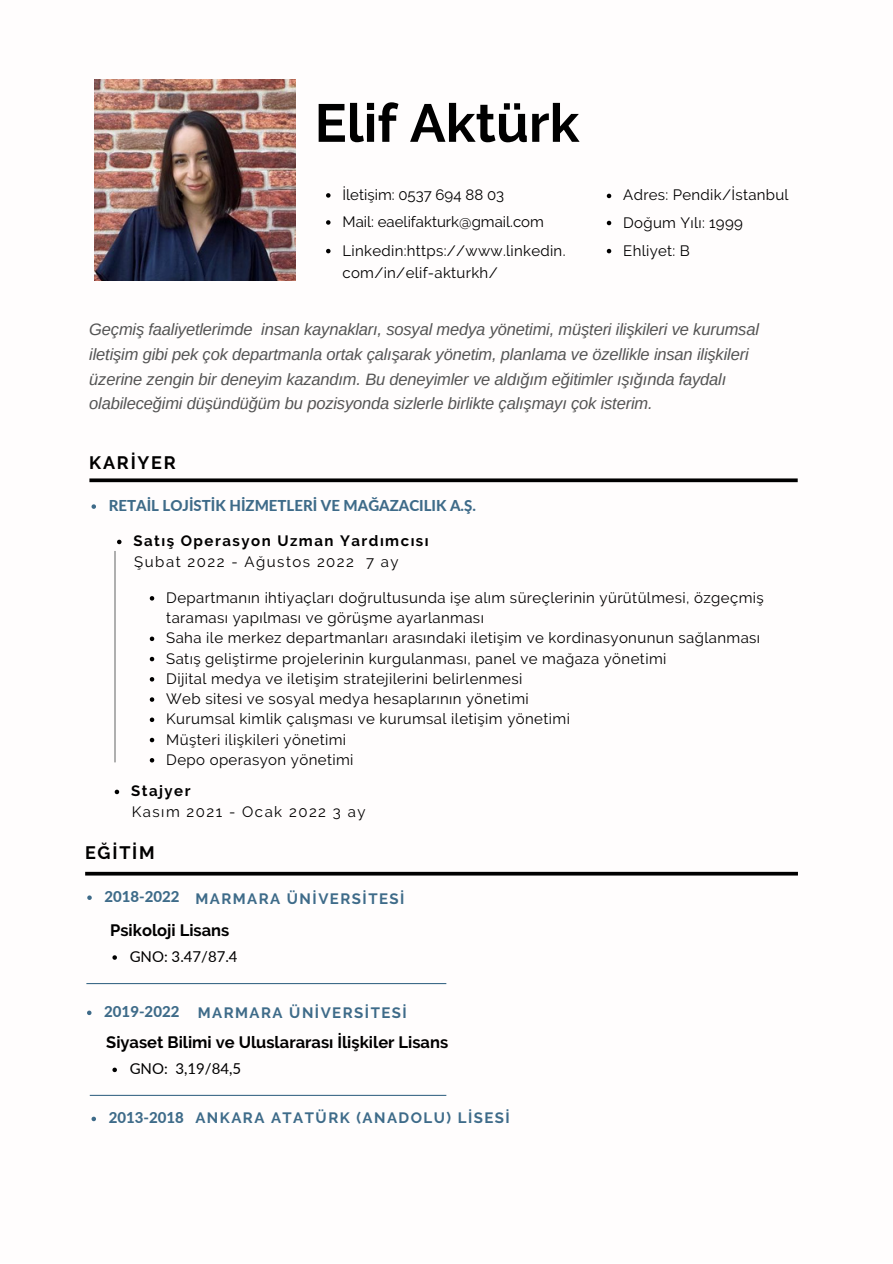
<style>
.page{position:relative;width:893px;height:1264px;background:#fff}
.page>*{position:absolute;margin:0;border:0;box-sizing:border-box;transform-origin:0 0}
.t1{font:700 53.4px "Raleway";color:#000}
.t2{font:700 18px "Raleway";letter-spacing:.1em;color:#000}
.t3{font:italic 16.5px/24.8px "Arimo";letter-spacing:-.01em;color:#545454}
.t4{font:700 16.5px "Raleway";color:#000}
.t5{font:15px/20.2px "Raleway";letter-spacing:.025em;color:#000}
.t6{font:700 15px "Raleway";letter-spacing:.1em;color:#3e6b89}
.t7{font:800 15px "Lato";color:#3e6b89}
.t8{font:15px/27px "Raleway";color:#000}
.t9{font:15px "Raleway";letter-spacing:.1em;color:#000}
.t10{font:700 15px "Raleway";letter-spacing:.1em;color:#000}
.t11{font:15px "Lato";color:#000}
.s1{font-family:"Lato";font-weight:800}
</style>
<div class="page">
<svg style="left:85px;top:871px;width:712px;height:4px;background:#353535"></svg>
<svg style="left:89px;top:478px;width:708px;height:4px;background:#1d1d1d"></svg>
<svg style="left:91px;top:504px;width:5px;height:5px"></svg>
<svg style="left:117px;top:539px;width:4px;height:5px"></svg>
<svg style="left:115px;top:789px;width:4px;height:5px"></svg>
<svg style="left:150px;top:596px;width:4px;height:4px"></svg>
<svg style="left:150px;top:636px;width:4px;height:5px"></svg>
<svg style="left:150px;top:657px;width:4px;height:4px"></svg>
<svg style="left:150px;top:677px;width:4px;height:4px"></svg>
<svg style="left:150px;top:697px;width:4px;height:4px"></svg>
<svg style="left:150px;top:717px;width:4px;height:5px"></svg>
<svg style="left:150px;top:737px;width:4px;height:5px"></svg>
<svg style="left:150px;top:758px;width:4px;height:4px"></svg>
<hr style="left:114px;top:551px;width:1px;height:211px;background:#737373">
<hr style="left:86px;top:983px;width:360px;height:1px;background:#3e6b89">
<hr style="left:90px;top:1094px;width:356px;height:1px;background:#3e6b89">
<img style="left:94px;top:80px;width:201px;height:200px">
<svg style="left:326px;top:193px;width:4px;height:5px"></svg>
<svg style="left:326px;top:220px;width:4px;height:5px"></svg>
<svg style="left:87px;top:895px;width:5px;height:5px"></svg>
<svg style="left:112px;top:955px;width:5px;height:4px"></svg>
<svg style="left:606px;top:194px;width:5px;height:4px"></svg>
<svg style="left:606px;top:249px;width:5px;height:4px"></svg>
<svg style="left:606px;top:221px;width:5px;height:4px"></svg>
<svg style="left:91px;top:1116px;width:5px;height:5px"></svg>
<svg style="left:87px;top:1010px;width:4px;height:5px"></svg>
<svg style="left:112px;top:1067px;width:5px;height:5px"></svg>
<svg style="left:326px;top:249px;width:4px;height:4px"></svg>
<h1 class="t1" style="left:315px;top:92px;width:266px">Elif Aktürk</h1>
<p class="t8" style="left:342px;top:181px;width:203px">İletişim: 0537 694 88 03<br>Mail: eaelifakturk@gmail.com</p>
<p class="t5" style="left:342px;top:239px;width:224px;line-height:22.5px">Linkedin:https://www.linkedin. com/in/elif-akturkh/</p>
<p class="t5" style="left:623px;top:185px;width:167px">Adres: Pendik/İstanbul</p>
<p class="t5" style="left:623px;top:212px;width:121px">Doğum Yılı: 1999</p>
<p class="t5" style="left:623px;top:240px;width:68px">Ehliyet: B</p>
<p class="t3" style="left:89px;top:317px;width:671px">Geçmiş faaliyetlerimde insan kaynakları, sosyal medya yönetimi, müşteri ilişkileri ve kurumsal iletişim gibi pek çok departmanla ortak çalışarak yönetim, planlama ve özellikle insan ilişkileri üzerine zengin bir deneyim kazandım. Bu deneyimler ve aldığım eğitimler ışığında faydalı olabileceğimi düşündüğüm bu pozisyonda sizlerle birlikte çalışmayı çok isterim.</p>
<p class="t2" style="left:89px;top:452px;width:88px">KARİYER</p>
<p class="t7" style="left:109px;top:496px;width:369px">RETAİL LOJİSTİK HİZMETLERİ VE MAĞAZACILIK A.Ş.</p>
<p class="t10" style="left:133px;top:532px;width:297px">Satış Operasyon Uzman Yardımcısı</p>
<p class="t9" style="left:134px;top:552px;width:266px">Şubat 2022 - Ağustos 2022 7 ay</p>
<p class="t5" style="left:166px;top:587px;width:599px">Departmanın ihtiyaçları doğrultusunda işe alım süreçlerinin yürütülmesi, özgeçmiş taraması yapılması ve görüşme ayarlanması<br>Saha ile merkez departmanları arasındaki iletişim ve kordinasyonunun sağlanması Satış geliştirme projelerinin kurgulanması, panel ve mağaza yönetimi<br>Dijital medya ve iletişim stratejilerini belirlenmesi<br>Web sitesi ve sosyal medya hesaplarının yönetimi<br>Kurumsal kimlik çalışması ve kurumsal iletişim yönetimi<br>Müşteri ilişkileri yönetimi<br>Depo operasyon yönetimi</p>
<p class="t10" style="left:131px;top:782px;width:61px">Stajyer</p>
<p class="t9" style="left:132px;top:802px;width:235px">Kasım 2021 - Ocak 2022 3 ay</p>
<p class="t2" style="left:85px;top:842px;width:71px">EĞİTİM</p>
<p class="t7" style="left:104px;top:887px;width:77px">2018-2022</p>
<p class="t6" style="left:195px;top:889px;width:211px">MARMARA ÜNİVERSİTESİ</p>
<p class="t4" style="left:110px;top:920px;width:121px">Psikoloji Lisans</p>
<p class="t11" style="left:130px;top:947px;width:109px">GNO: 3.47/87.4</p>
<p class="t7" style="left:104px;top:1002px;width:77px">2019-2022</p>
<p class="t6" style="left:198px;top:1003px;width:211px">MARMARA ÜNİVERSİTESİ</p>
<p class="t4" style="left:106px;top:1032px;width:343px">Siyaset Bilimi ve Uluslararası İlişkiler Lisans</p>
<p class="t11" style="left:130px;top:1059px;width:113px">GNO: 3,19/84,5</p>
<p class="t6" style="left:109px;top:1109px;width:402px"><span class="s1">2013-2018</span> ANKARA ATATÜRK (ANADOLU) LİSESİ</p>
</div>
